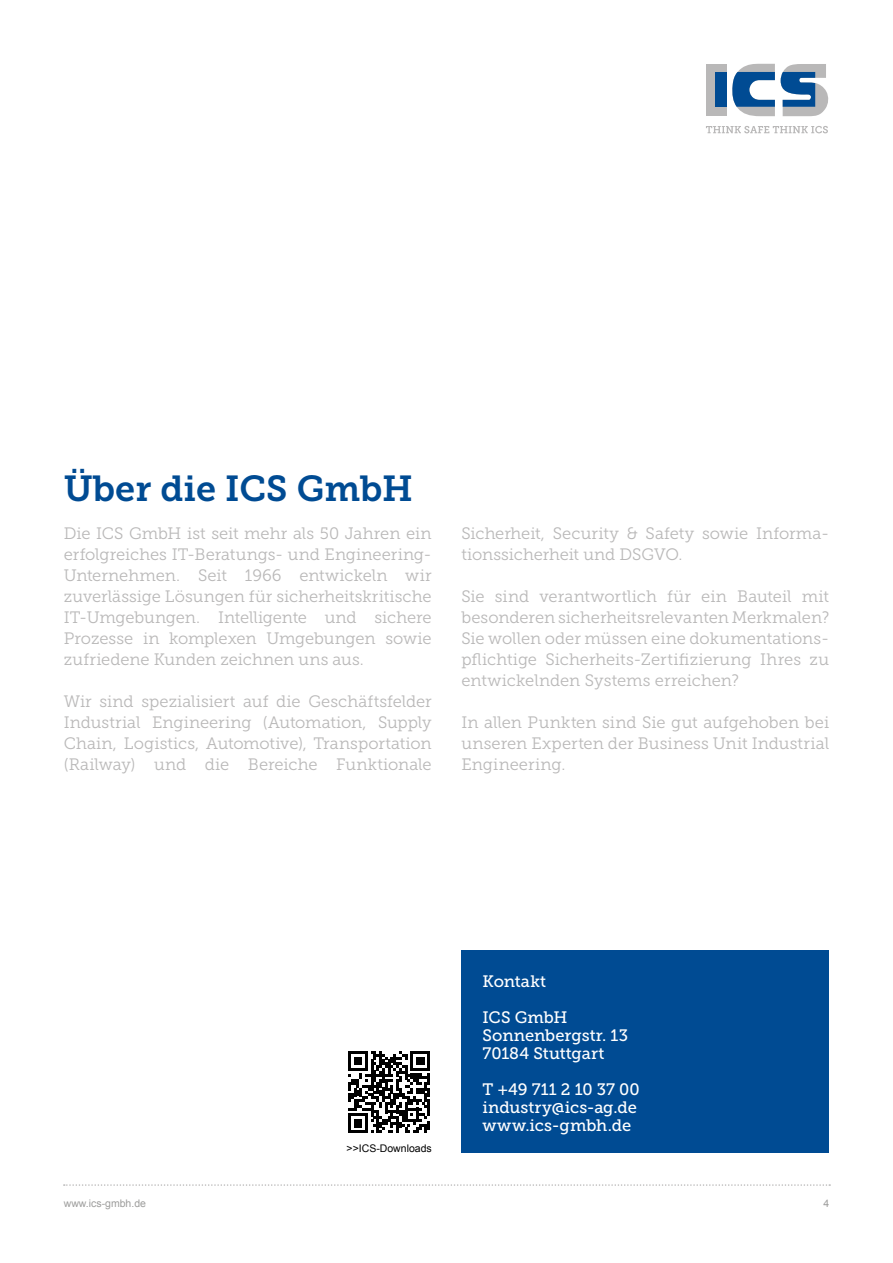
<style>
.page{position:relative;width:893px;height:1263px;background:#fff}
.page>*{position:absolute;margin:0;border:0;box-sizing:border-box;transform-origin:0 0}
.t1{font:36px "Museo Slab 700";color:#004b93}
.t2{font:16.5px/21px "Museo Slab 300";color:#b9b8b8;text-align:justify}
.t3{font:16.5px/18px "Museo Slab 500";color:#fff}
.t4{font:10.5px "Arial";color:#9d9d9c}
.t5{font:10.5px "Arial";color:#000}
</style>
<div class="page">
<div style="left:461px;top:950px;width:368px;height:202px;background:#004b93"></div>
<svg style="left:348px;top:1051px;width:82px;height:82px"></svg>
<div style="left:706px;top:64px;width:20px;height:51px;background:#b9b8b8"></div>
<svg style="left:732px;top:64px;width:43px;height:52px"></svg>
<div style="left:715px;top:72px;width:11px;height:35px;background:#004b93"></div>
<svg style="left:781px;top:64px;width:48px;height:52px"></svg>
<svg style="left:706px;top:126px;width:122px;height:7px"></svg>
<svg style="left:64px;top:1184px;width:766px;height:2px"></svg>
<h1 class="t1" style="left:64px;top:468px;width:351px">Über die ICS GmbH</h1>
<p class="t2" style="left:64px;top:523px;width:369px">Die ICS GmbH ist seit mehr als 50 Jahren ein erfolgreiches IT-Beratungs- und Engineering-Unternehmen. Seit 1966 entwickeln wir zuverlässige Lösungen für sicherheitskritische IT-Umgebungen. Intelligente und sichere Prozesse in komplexen Umgebungen sowie zufriedene Kunden zeichnen uns aus.</p>
<p class="t2" style="left:64px;top:691px;width:369px">Wir sind spezialisiert auf die Geschäftsfelder Industrial Engineering (Automation, Supply Chain, Logistics, Automotive), Transportation (Railway) und die Bereiche Funktionale</p>
<p class="t2" style="left:461px;top:523px;width:369px">Sicherheit, Security &amp; Safety sowie Informa&shy;tionssicherheit und DSGVO.</p>
<p class="t2" style="left:461px;top:586px;width:369px">Sie sind verantwortlich für ein Bauteil mit besonderen sicherheitsrelevanten Merkmalen?<br>Sie wollen oder müssen eine dokumentations&shy;pflichtige Sicherheits-Zertifizierung Ihres zu entwickelnden Systems erreichen?</p>
<p class="t2" style="left:461px;top:712px;width:369px">In allen Punkten sind Sie gut aufgehoben bei unseren Experten der Business Unit Industrial Engineering.</p>
<p class="t5" style="left:347px;top:1141px;width:87px">&gt;&gt;ICS-Downloads</p>
<p class="t3" style="left:483px;top:963px;width:86px;line-height:36px">Kontakt<br>ICS GmbH</p>
<p class="t3" style="left:483px;top:1026px;width:147px">Sonnenbergstr. 13<br>70184 Stuttgart</p>
<p class="t3" style="left:483px;top:1080px;width:159px">T +49 711 2 10 37 00 industry@ics-ag.de www.ics-gmbh.de</p>
<p class="t4" style="left:64px;top:1196px;width:84px">www.ics-gmbh.de</p>
<p class="t4" style="left:823px;top:1196px;width:7px">4</p>
</div>
